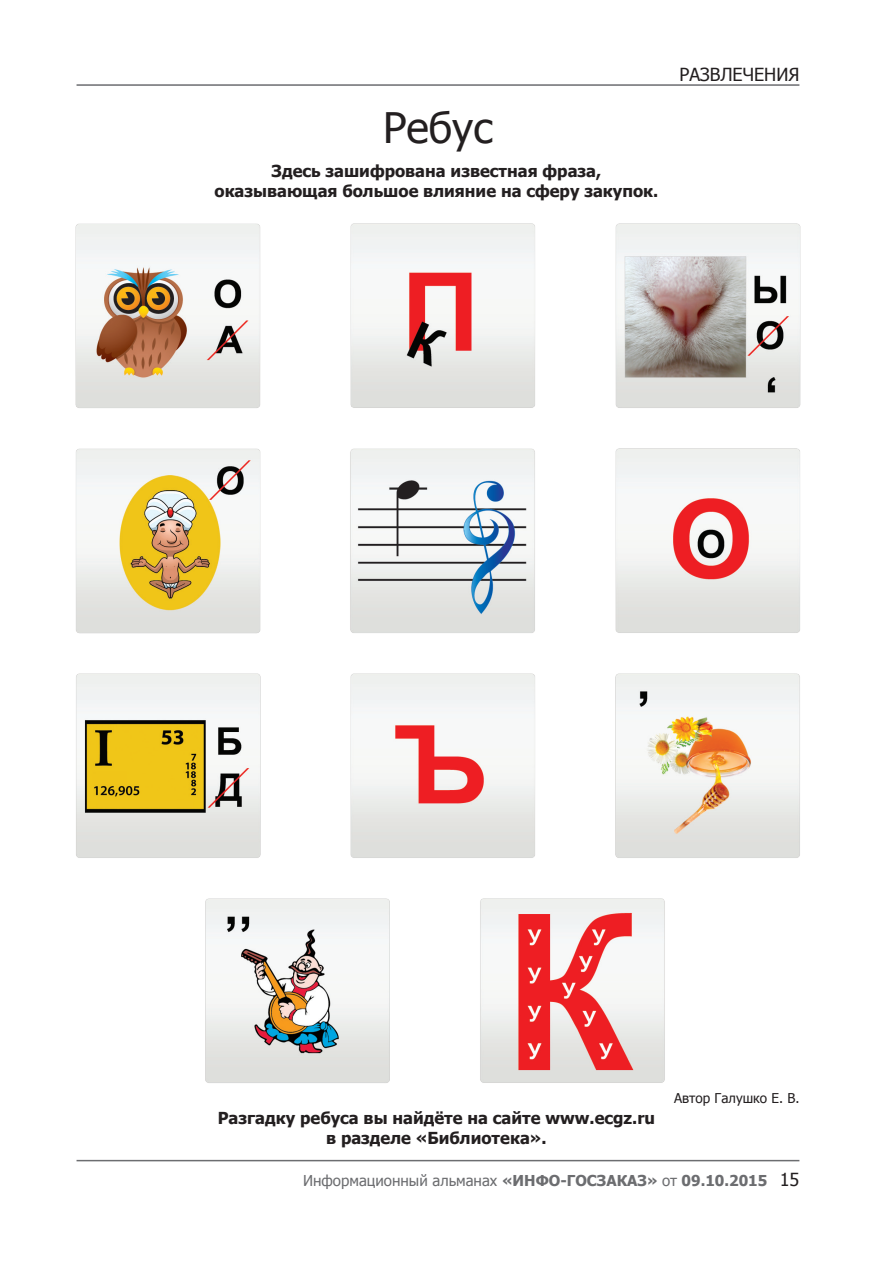
<style>
.page{position:relative;width:893px;height:1263px;background:#fff}
.page>*{position:absolute;margin:0;border:0;box-sizing:border-box;transform-origin:0 0}
.t1{font:42px "Tahoma";color:#231f20}
.t2{font:18px "Tahoma";color:#231f20}
.t3{font:700 16.5px/19.8px "Tahoma";color:#231f20;text-align:center}
.t4{font:700 15px "Tahoma";color:#6c6d70}
.t5{font:13.5px "Tahoma";color:#231f20}
.s1{font-weight:400}
.s2{font-weight:400;font-size:18px;color:#231f20}
</style>
<div class="page">
<hr style="left:77px;top:84px;width:722px;height:2px;background:#6c6d70">
<hr style="left:77px;top:1160px;width:722px;height:1px;background:#6c6d70">
<img style="left:75px;top:223px;width:726px;height:860px">
<h1 class="t1" style="left:383px;top:100px;width:111px">Ребус</h1>
<p class="t3" style="left:214px;top:160px;width:445px">Здесь зашифрована известная фраза, оказывающая большое влияние на сферу закупок.</p>
<p class="t2" style="left:679px;top:62px;width:121px">РАЗВЛЕЧЕНИЯ</p>
<p class="t3" style="left:218px;top:1107px;width:439px">Разгадку ребуса вы найдёте на сайте www.ecgz.ru в разделе «Библиотека».</p>
<p class="t5" style="left:674px;top:1089px;width:127px">Автор Галушко Е. В.</p>
<p class="t4" style="left:303px;top:1170px;width:498px"><span class="s1">Информационный альманах</span> «ИНФО-ГОСЗАКАЗ» <span class="s1">от</span> 09.10.2015 <span class="s2">15</span></p>
</div>
